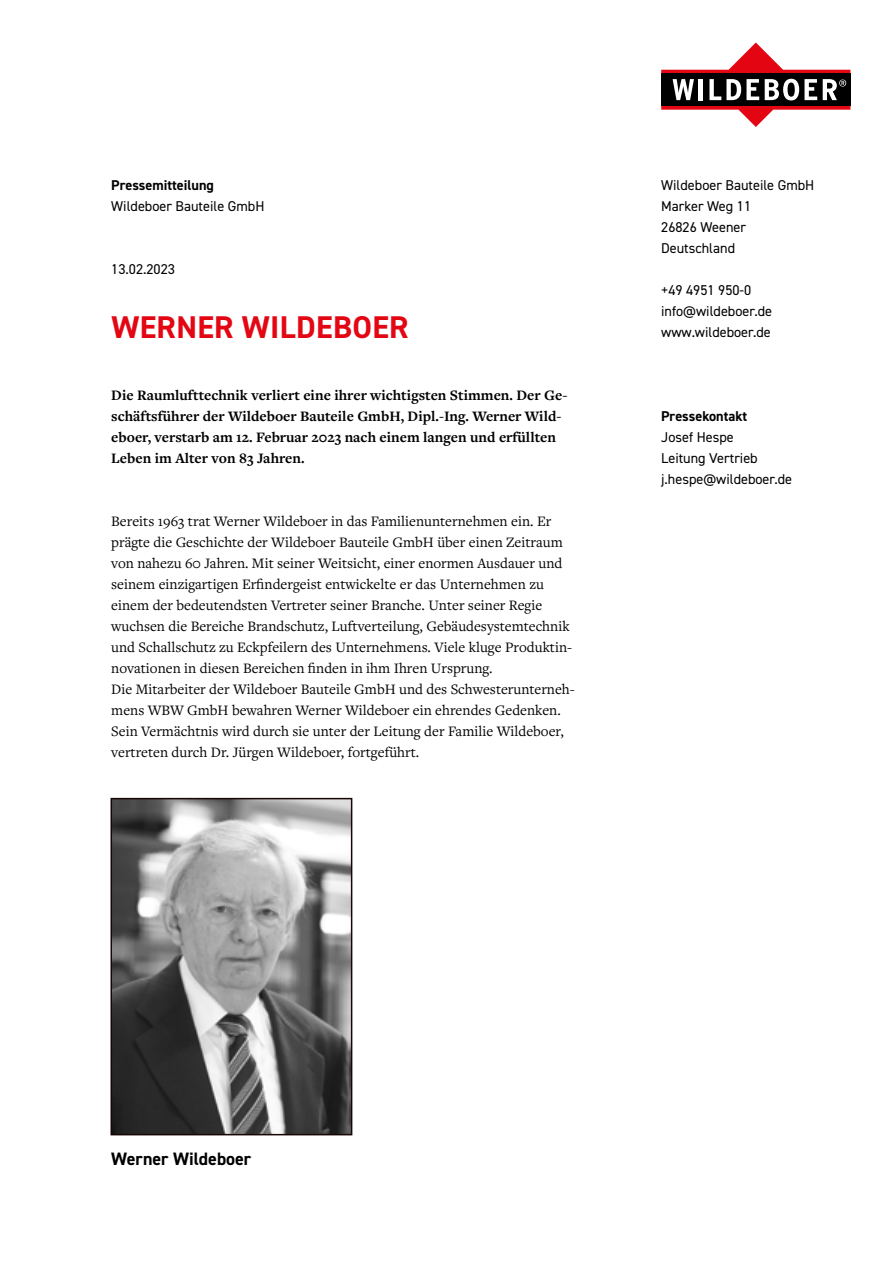
<style>
.page{position:relative;width:893px;height:1263px;background:#fff}
.page>*{position:absolute;margin:0;border:0;box-sizing:border-box;transform-origin:0 0}
.t1{font:700 31.5px "DIN2014";letter-spacing:.01em;color:#e30613}
.t2{font:700 18px "DIN2014";color:#000}
.t3{font:15px/21px "Freight Text Pro";color:#000}
.t4{font:700 15px/21px "Freight Text Pro";color:#000}
.t5{font:14.25px/21px "DIN2014";color:#000}
.t6{font:700 14.25px "DIN2014";color:#000}
</style>
<div class="page">
<svg style="left:661px;top:43px;width:189px;height:84px"></svg>
<img style="left:114px;top:801px;width:235px;height:331px">
<div style="left:111px;top:798px;width:241px;height:337px;border:2px solid #180607"></div>
<p class="t6" style="left:111px;top:175px;width:104px">Pressemitteilung</p>
<p class="t5" style="left:111px;top:195px;width:155px">Wildeboer Bauteile GmbH</p>
<p class="t5" style="left:111px;top:258px;width:65px">13.02.2023</p>
<h1 class="t1" style="left:111px;top:306px;width:299px">WERNER WILDEBOER</h1>
<p class="t4" style="left:111px;top:384px;width:458px">Die Raumlufttechnik verliert eine ihrer wichtigsten Stimmen. Der Ge&shy;schäftsführer der Wildeboer Bauteile GmbH, Dipl.-Ing. Werner Wild&shy;eboer, verstarb am 12. Februar 2023 nach einem langen und erfüllten Leben im Alter von 83 Jahren.</p>
<p class="t3" style="left:111px;top:510px;width:465px">Bereits 1963 trat Werner Wildeboer in das Familienunternehmen ein. Er prägte die Geschichte der Wildeboer Bauteile GmbH über einen Zeitraum von nahezu 60 Jahren. Mit seiner Weitsicht, einer enormen Ausdauer und seinem einzigartigen Erfindergeist entwickelte er das Unternehmen zu einem der bedeutendsten Vertreter seiner Branche. Unter seiner Regie wuchsen die Bereiche Brandschutz, Luftverteilung, Gebäudesystemtechnik und Schallschutz zu Eckpfeilern des Unternehmens. Viele kluge Produktin&shy;novationen in diesen Bereichen finden in ihm Ihren Ursprung.<br>Die Mitarbeiter der Wildeboer Bauteile GmbH und des Schwesterunterneh&shy;mens WBW GmbH bewahren Werner Wildeboer ein ehrendes Gedenken.<br>Sein Vermächtnis wird durch sie unter der Leitung der Familie Wildeboer, vertreten durch Dr. Jürgen Wildeboer, fortgeführt.</p>
<p class="t5" style="left:661px;top:174px;width:155px">Wildeboer Bauteile GmbH<br>Marker Weg 11<br>26826 Weener<br>Deutschland</p>
<p class="t5" style="left:661px;top:279px;width:112px">+49 4951 950-0 info@wildeboer.de www.wildeboer.de</p>
<p class="t6" style="left:661px;top:406px;width:88px">Pressekontakt</p>
<p class="t5" style="left:661px;top:426px;width:133px">Josef Hespe<br>Leitung Vertrieb j.hespe@wildeboer.de</p>
<p class="t2" style="left:111px;top:1147px;width:142px">Werner Wildeboer</p>
</div>
